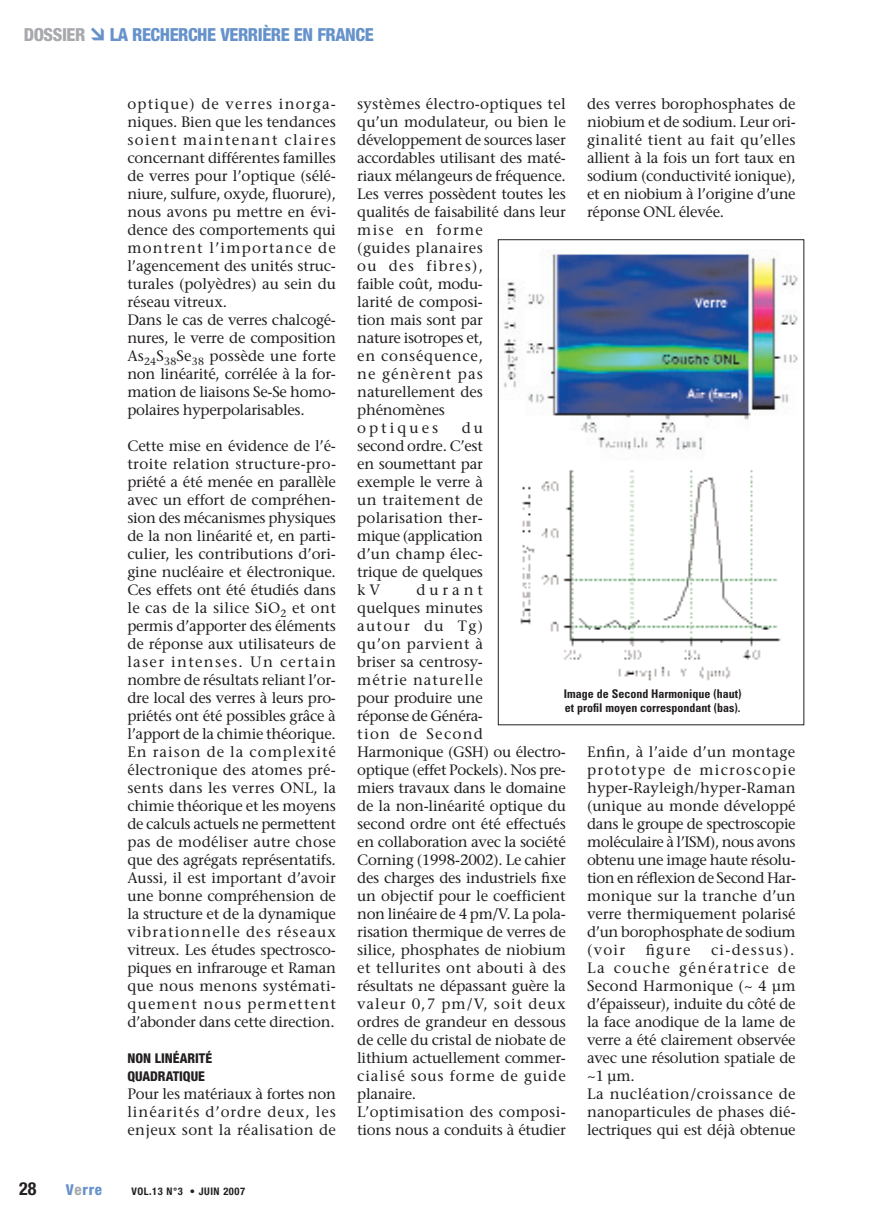
<style>
.page{position:relative;width:893px;height:1212px;background:#fff}
.page>*{position:absolute;margin:0;border:0;box-sizing:border-box;transform-origin:0 0}
.t1{font:800 condensed 18px "Helvetica Neue";letter-spacing:-.025em;color:#6692cb}
.t2{font:800 condensed 18px "Helvetica Neue";letter-spacing:-.025em;color:#a8a9ad}
.t3{font:700 condensed 18px "Helvetica Neue";color:#231f20}
.t4{font:15px/18px "Stone Serif";letter-spacing:-.015em;color:#231f20;text-align:justify}
.t5{font:800 condensed 15px "Helvetica Neue";letter-spacing:.045em;color:#6692cb}
.t6{font:800 condensed 13.5px/18px "Helvetica Neue";color:#231f20}
.t7{font:700 condensed 12px/13.5px "Univers";color:#231f20}
.t8{font:700 condensed 10.5px "Helvetica Neue";letter-spacing:.05em;color:#231f20}
.s1{color:#a8a9ad}
</style>
<div class="page">
<img style="left:504px;top:250px;width:294px;height:200px">
<div style="left:498px;top:239px;width:306px;height:486px;border:1px solid #231f20"></div>
<img style="left:520px;top:470px;width:261px;height:211px">
<p class="t2" style="left:24px;top:28px;width:63px">DOSSIER</p>
<p class="t1" style="left:110px;top:28px;width:265px">LA RECHERCHE VERRIÈRE EN FRANCE</p>
<p class="t4" style="left:127px;top:96px;width:210px;text-align:left">optique) de verres inorga&shy;niques. Bien que les tendances soient maintenant claires concernant différentes familles de verres pour l’optique (sélé&shy;niure, sulfure, oxyde, fluorure), nous avons pu mettre en évi&shy;dence des comportements qui montrent l’importance de l’agencement des unités struc&shy;turales (polyèdres) au sein du réseau vitreux.<br>Dans le cas de verres chalcogé&shy;nures, le verre de composition<br>As<sub>24</sub>S<sub>38</sub>Se<sub>38</sub> possède une forte non linéarité, corrélée à la for&shy;mation de liaisons Se-Se homo&shy;polaires hyperpolarisables.</p>
<p class="t4" style="left:127px;top:438px;width:210px">Cette mise en évidence de l’é&shy;troite relation structure-pro&shy;priété a été menée en parallèle avec un effort de compréhen&shy;sion des mécanismes physiques de la non linéarité et, en parti&shy;culier, les contributions d’ori&shy;gine nucléaire et électronique.<br>Ces effets ont été étudiés dans le cas de la silice SiO<sub>2</sub> et ont permis d’apporter des éléments de réponse aux utilisateurs de laser intenses. Un certain nombre de résultats reliant l’or&shy;dre local des verres à leurs pro&shy;priétés ont été possibles grâce à l’apport de la chimie théorique.<br>En raison de la complexité électronique des atomes pré&shy;sents dans les verres ONL, la chimie théorique et les moyens de calculs actuels ne permettent pas de modéliser autre chose que des agrégats représentatifs.<br>Aussi, il est important d’avoir une bonne compréhension de la structure et de la dynamique vibrationnelle des réseaux vitreux. Les études spectrosco&shy;piques en infrarouge et Raman que nous menons systémati&shy;quement nous permettent d’abonder dans cette direction.</p>
<p class="t6" style="left:127px;top:1050px;width:86px">NON LINÉARITÉ<br>QUADRATIQUE</p>
<p class="t4" style="left:127px;top:1086px;width:210px">Pour les matériaux à fortes non linéarités d’ordre deux, les enjeux sont la réalisation de</p>
<p class="t3" style="left:19px;top:1182px;width:19px">28</p>
<p class="t5" style="left:66px;top:1184px;width:38px">V<span class="s1">e</span>rre</p>
<p class="t8" style="left:131px;top:1187px;width:115px">VOL.13 N°3 • JUIN 2007</p>
<p class="t4" style="left:357px;top:96px;width:210px;text-align:left">systèmes électro-optiques tel qu’un modulateur, ou bien le développement de sources laser accordables utilisant des maté&shy;riaux mélangeurs de fréquence.<br>Les verres possèdent toutes les qualités de faisabilité dans leur mise en forme<br>(guides planaires<br>ou des fibres),<br>faible coût, modu-<br>larité de composi-<br>tion mais sont par<br>nature isotropes et,<br>en conséquence,<br>ne génèrent pas naturellement des phénomènes<br>optiques</p>
<p class="t4" style="left:587px;top:96px;width:210px">des verres borophosphates de niobium et de sodium. Leur ori&shy;ginalité tient au fait qu’elles allient à la fois un fort taux en sodium (conductivité ionique), et en niobium à l’origine d’une réponse ONL élevée.</p>
<p class="t4" style="left:357px;top:420px;width:127px;text-indent:104px">du second ordre. C’est en soumettant par exemple le verre à un traitement de polarisation ther&shy;mique (application d’un champ élec&shy;trique de quelques k V</p>
<p class="t4" style="left:357px;top:582px;width:210px;text-align:left;text-indent:59px">durant<br>quelques minutes<br>autour du Tg)<br>qu’on parvient à<br>briser sa centrosy-<br>métrie naturelle<br>pour produire une<br>réponse de Généra-<br>tion de Second<br>Harmonique (GSH) ou électro&shy;optique (effet Pockels). Nos pre&shy;miers travaux dans le domaine de la non-linéarité optique du second ordre ont été effectués en collaboration avec la société<br>Corning (1998-2002). Le cahier des charges des industriels fixe un objectif pour le coefficient non linéaire de 4 pm/V. La pola&shy;risation thermique de verres de silice, phosphates de niobium et tellurites ont abouti à des résultats ne dépassant guère la valeur 0,7 pm/V, soit deux ordres de grandeur en dessous de celle du cristal de niobate de lithium actuellement commer&shy;cialisé sous forme de guide planaire.<br>L’optimisation des composi&shy;tions nous a conduits à étudier</p>
<p class="t7" style="left:564px;top:688px;width:179px">Image de Second Harmonique (haut) et profil moyen correspondant (bas).</p>
<p class="t4" style="left:587px;top:744px;width:210px">Enfin, à l’aide d’un montage prototype de microscopie hyper-Rayleigh/hyper-Raman (unique au monde développé dans le groupe de spectroscopie moléculaire à l’ISM), nous avons obtenu une image haute résolu&shy;tion en réflexion de Second Har&shy;monique sur la tranche d’un verre thermiquement polarisé d’un borophosphate de sodium (voir</p>
<p class="t4" style="left:587px;top:942px;width:210px;text-align:left;text-indent:124px">ci-dessus).<br>La couche génératrice de<br>Second Harmonique (~ 4 µm d’épaisseur), induite du côté de la face anodique de la lame de verre a été clairement observée avec une résolution spatiale de ~1 µm.<br>La nucléation/croissance de nanoparticules de phases dié&shy;lectriques qui est déjà obtenue</p>
<p class="t4" style="left:646px;top:942px;width:46px">figure</p>
</div>
